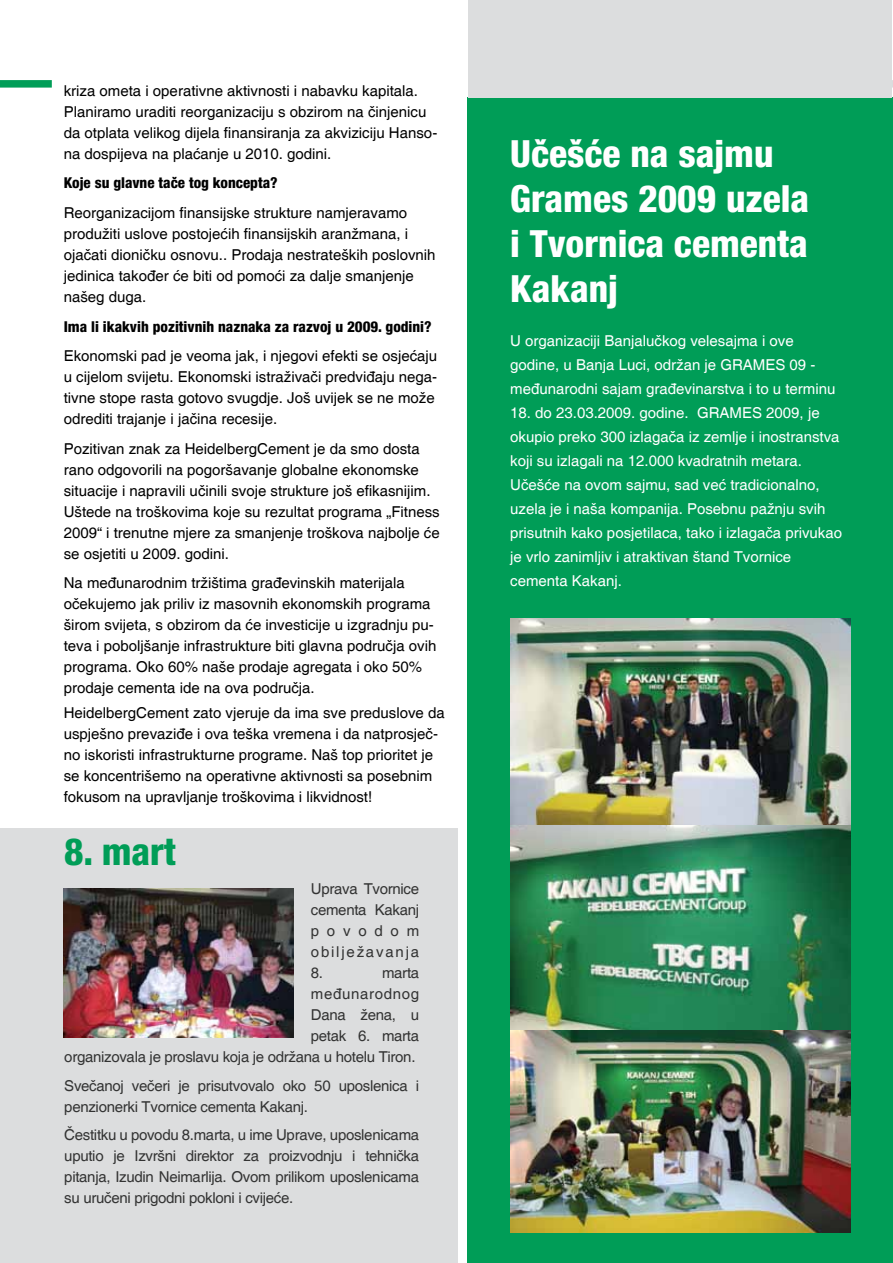
<style>
.page{position:relative;width:893px;height:1263px;background:#fff}
.page>*{position:absolute;margin:0;border:0;box-sizing:border-box;transform-origin:0 0}
.t1{font:800 condensed 37.5px/45px "Helvetica Neue LT Pro";color:#fff}
.t2{font:800 condensed 37.5px "Helvetica Neue LT Pro";color:#009d57}
.t3{font:15px/21px "Helvetica";color:#000}
.t4{font:15px/24px "Helvetica";color:#fff}
.t5{font:15px/21px "Helvetica";letter-spacing:-.02em;color:#333;text-align:justify}
.t6{font:800 condensed 15px "Helvetica Neue LT Pro";color:#000}
</style>
<div class="page">
<div style="left:0;top:80px;width:52px;height:8px;background:#009d57"></div>
<div style="left:468px;top:98px;width:425px;height:1165px;background:#009d57"></div>
<img style="left:510px;top:618px;width:340px;height:615px">
<div style="left:468px;top:0;width:424px;height:97px;background:#dcddde"></div>
<div style="left:0;top:828px;width:457px;height:435px;background:#dcddde"></div>
<img style="left:64px;top:888px;width:230px;height:149px">
<p class="t3" style="left:64px;top:81px;width:375px">kriza ometa i operativne aktivnosti i nabavku kapitala.<br>Planiramo uraditi reorganizaciju s obzirom na činjenicu da otplata velikog dijela finansiranja za akviziciju Hanso&shy;na dospijeva na plaćanje u 2010. godini.</p>
<p class="t6" style="left:64px;top:174px;width:215px">Koje su glavne tače tog koncepta?</p>
<p class="t3" style="left:64px;top:203px;width:373px">Reorganizacijom finansijske strukture namjeravamo produžiti uslove postojećih finansijskih aranžmana, i ojačati dioničku osnovu.. Prodaja nestrateških poslovnih jedinica također će biti od pomoći za dalje smanjenje našeg duga.</p>
<p class="t6" style="left:64px;top:317px;width:369px">Ima li ikakvih pozitivnih naznaka za razvoj u 2009. godini?</p>
<p class="t3" style="left:64px;top:346px;width:375px">Ekonomski pad je veoma jak, i njegovi efekti se osjećaju u cijelom svijetu. Ekonomski istraživači predviđaju nega&shy;tivne stope rasta gotovo svugdje. Još uvijek se ne može odrediti trajanje i jačina recesije.</p>
<p class="t3" style="left:64px;top:438px;width:377px">Pozitivan znak za HeidelbergCement je da smo dosta rano odgovorili na pogoršavanje globalne ekonomske situacije i napravili učinili svoje strukture još efikasnijim.<br>Uštede na troškovima koje su rezultat programa „Fitness 2009“ i trenutne mjere za smanjenje troškova najbolje će se osjetiti u 2009. godini.</p>
<p class="t3" style="left:64px;top:573px;width:374px">Na međunarodnim tržištima građevinskih materijala očekujemo jak priliv iz masovnih ekonomskih programa širom svijeta, s obzirom da će investicije u izgradnju pu&shy;teva i poboljšanje infrastrukture biti glavna područja ovih programa. Oko 60% naše prodaje agregata i oko 50% prodaje cementa ide na ova područja.</p>
<p class="t3" style="left:64px;top:703px;width:382px">HeidelbergCement zato vjeruje da ima sve preduslove da uspješno prevaziđe i ova teška vremena i da natprosječ&shy;no iskoristi infrastrukturne programe. Naš top prioritet je se koncentrišemo na operativne aktivnosti sa posebnim fokusom na upravljanje troškovima i likvidnost!</p>
<h1 class="t2" style="left:64px;top:828px;width:113px">8. mart</h1>
<p class="t5" style="left:311px;top:879px;width:110px">Uprava Tvornice cementa Kakanj povodom obilježavanja 8.</p>
<p class="t5" style="left:64px;top:963px;width:356px;text-align:right">marta<br>međunarodnog<br>Dana žena, u<br>petak 6. marta<br>organizovala je proslavu koja je održana u hotelu Tiron.</p>
<p class="t5" style="left:64px;top:1075px;width:356px">Svečanoj večeri je prisutvovalo oko 50 uposlenica i penzionerki Tvornice cementa Kakanj.</p>
<p class="t5" style="left:64px;top:1125px;width:356px">Čestitku u povodu 8.marta, u ime Uprave, uposlenicama uputio je Izvršni direktor za proizvodnju i tehnička pitanja, Izudin Neimarlija. Ovom prilikom uposlenicama su uručeni prigodni pokloni i cvijeće.</p>
<h1 class="t1" style="left:510px;top:131px;width:300px">Učešće na sajmu<br>Grames 2009 uzela i Tvornica cementa<br>Kakanj</h1>
<p class="t4" style="left:510px;top:329px;width:327px">U organizaciji Banjalučkog velesajma i ove godine, u Banja Luci, održan je GRAMES 09 - međunarodni sajam građevinarstva i to u terminu</p>
<p class="t4" style="left:510px;top:401px;width:333px">18. do 23.03.2009. godine. GRAMES 2009, je okupio preko 300 izlagača iz zemlje i inostranstva koji su izlagali na 12.000 kvadratnih metara.<br>Učešće na ovom sajmu, sad već tradicionalno, uzela je i naša kompanija. Posebnu pažnju svih prisutnih kako posjetilaca, tako i izlagača privukao je vrlo zanimljiv i atraktivan štand Tvornice cementa Kakanj.</p>
</div>
